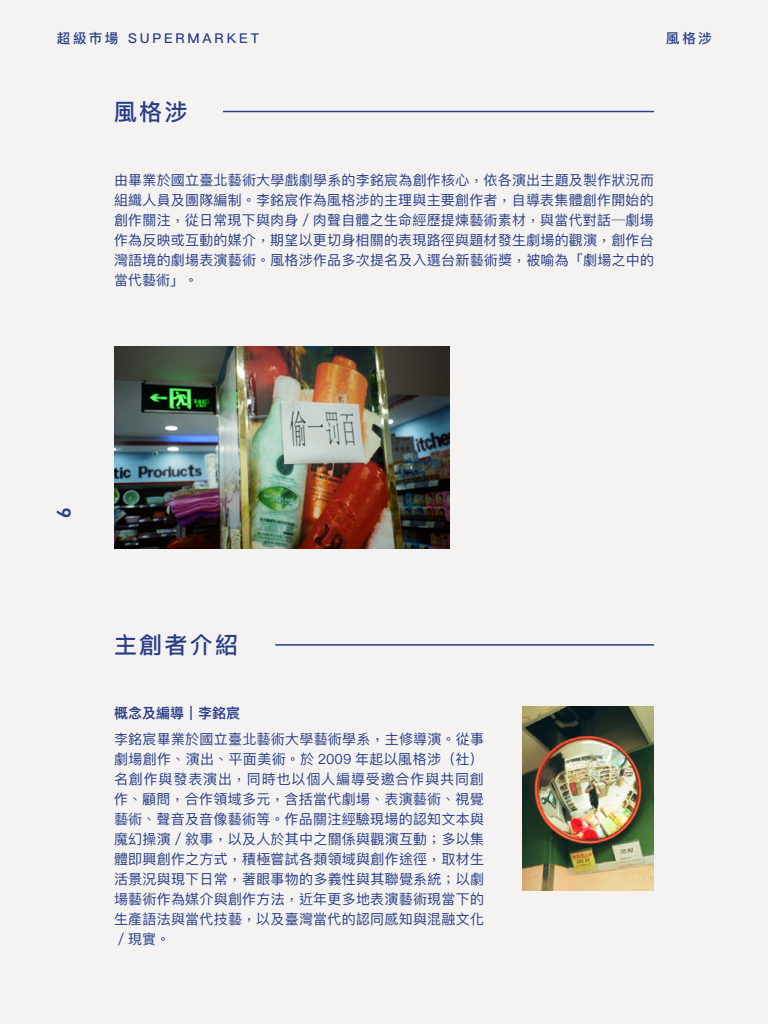
<style>
.page{position:relative;width:768px;height:1024px;background:#f5f3f2}
.page>*{position:absolute;margin:0;border:0;box-sizing:border-box;transform-origin:0 0}
.t1{font:500 23px "Ping Fang TC";letter-spacing:.1em;color:#2a3e88}
.t2{font:19px "DIN Bold Alternate";color:#2a3e88}
.t3{font:14px/20px "Ping Fang TC";letter-spacing:.015em;color:#2a3e88;text-align:justify}
.t4{font:600 14px "Ping Fang TC";color:#2a3e88}
.t5{font:500 13.5px "Ping Fang SC";letter-spacing:.205em;color:#2a3e88}
</style>
<div class="page">
<hr style="left:223px;top:111px;width:431px;height:1px;background:#2a3e88">
<hr style="left:275px;top:644px;width:379px;height:2px;background:#2a3e88">
<img style="left:522px;top:706px;width:132px;height:185px">
<img style="left:114px;top:347px;width:336px;height:202px">
<p class="t5" style="left:57px;top:29px;width:204px">超級市場 SUPERMARKET</p>
<p class="t5" style="left:666px;top:29px;width:47px">風格涉</p>
<h1 class="t1" style="left:114px;top:97px;width:75px">風格涉</h1>
<p class="t3" style="left:114px;top:170px;width:542px">由畢業於國立臺北藝術大學戲劇學系的李銘宸為創作核心，依各演出主題及製作狀況而組織人員及團隊編制。李銘宸作為風格涉的主理與主要創作者，自導表集體創作開始的創作關注，從日常現下與肉身／肉聲自體之生命經歷提煉藝術素材，與當代對話─劇場作為反映或互動的媒介，期望以更切身相關的表現路徑與題材發生劇場的觀演，創作台灣語境的劇場表演藝術。風格涉作品多次提名及入選台新藝術獎，被喻為「劇場之中的當代藝術」。</p>
<h2 class="t2" style="left:52px;top:518px;width:12px;rotate:-90deg">6</h2>
<h1 class="t1" style="left:114px;top:631px;width:126px">主創者介紹</h1>
<p class="t4" style="left:114px;top:704px;width:127px">概念及編導｜李銘宸</p>
<p class="t3" style="left:114px;top:729px;width:372px">李銘宸畢業於國立臺北藝術大學藝術學系，主修導演。從事劇場創作、演出、平面美術。於 2009 年起以風格涉（社）名創作與發表演出，同時也以個人編導受邀合作與共同創作、顧問，合作領域多元，含括當代劇場、表演藝術、視覺藝術、聲音及音像藝術等。作品關注經驗現場的認知文本與魔幻操演／敘事，以及人於其中之關係與觀演互動；多以集體即興創作之方式，積極嘗試各類領域與創作途徑，取材生活景況與現下日常，著眼事物的多義性與其聯覺系統；以劇場藝術作為媒介與創作方法，近年更多地表演藝術現當下的生產語法與當代技藝，以及臺灣當代的認同感知與混融文化／現實。</p>
</div>
